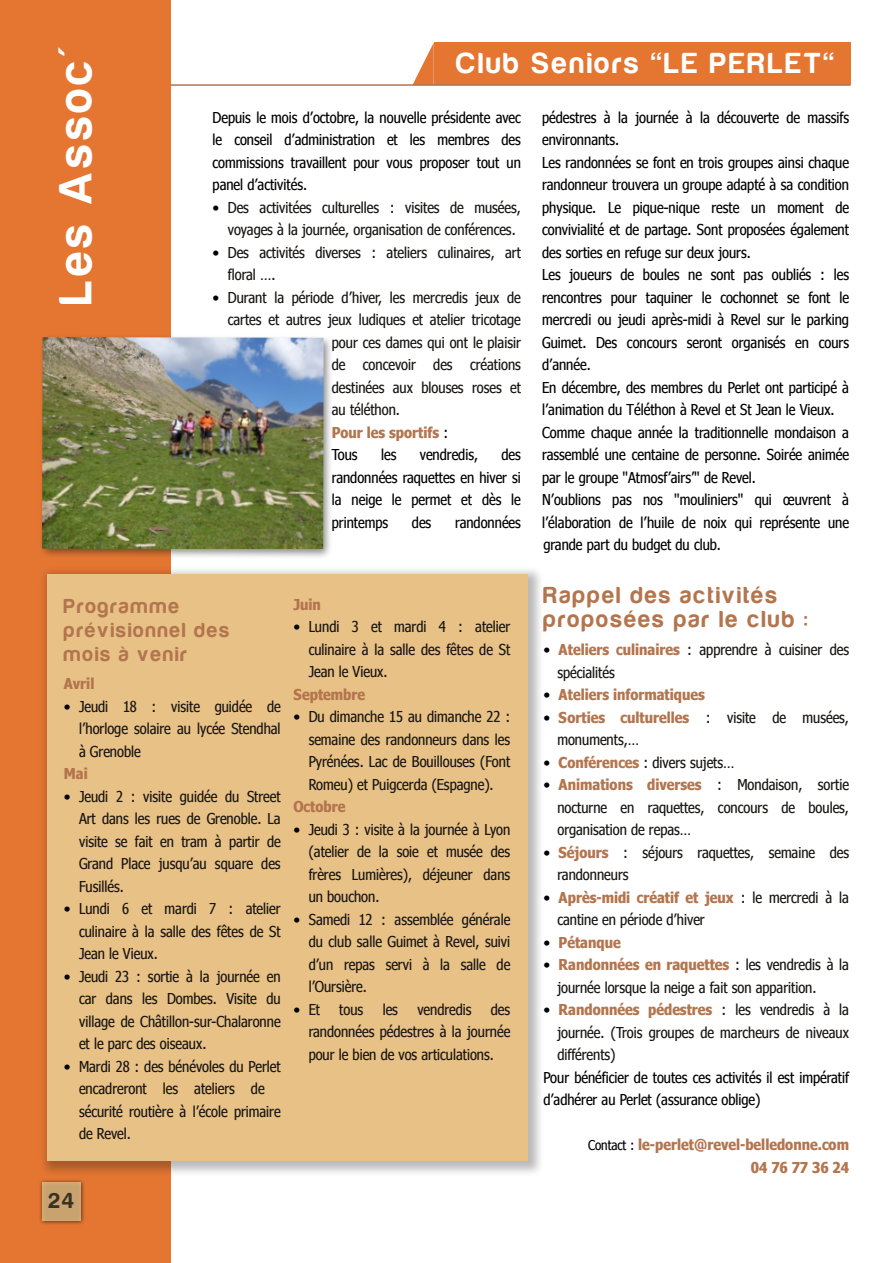
<style>
.page{position:relative;width:893px;height:1263px;background:#fff}
.page>*{position:absolute;margin:0;border:0;box-sizing:border-box;transform-origin:0 0}
.t1{font:48px "Harabara";letter-spacing:.09em;color:#fff}
.t2{font:30px "Harabara";letter-spacing:.1em;color:#fff}
.t3{font:24px/24px "Harabara";letter-spacing:.1em;color:#b3754e}
.t4{font:22.5px "Harabara";color:rgb(23 21 19/.8)}
.t5{font:21px/24px "Harabara";letter-spacing:.1em;color:#b3754e}
.t6{font:15px/22.5px "Nina";color:#171513;text-align:justify}
.t7{font:15px/22.5px "Nina";color:#000;text-align:justify}
.t8{font:700 15px/22.5px "Nina";color:#b3754e;text-align:right}
.s1{color:#000}
.s2{font-weight:400;color:#000}
.s3{font-weight:700;color:#b3754e}
.s4{font-weight:400;font-size:13.5px;color:#000}
</style>
<div class="page">
<div style="left:0;top:0;width:170px;height:1263px;background:#e47632"></div>
<img style="left:39px;top:1179px;width:46px;height:46px">
<div style="left:43px;top:1182px;width:38px;height:38px;background:#c8a370"></div>
<div style="left:434px;top:43px;width:416px;height:42px;background:#e47632"></div>
<svg style="left:413px;top:43px;width:21px;height:41px"></svg>
<hr style="left:170px;top:84px;width:680px;height:2px;background:#b3754e">
<img style="left:41px;top:334px;width:290px;height:227px">
<img style="left:42px;top:337px;width:281px;height:211px">
<img style="left:43px;top:566px;width:497px;height:612px">
<div style="left:47px;top:574px;width:480px;height:587px;background:#e8c186"></div>
<h1 class="t1" style="left:51px;top:304px;width:258px;rotate:-90deg">Les Assoc'</h1>
<h2 class="t2" style="left:456px;top:48px;width:379px">Club Seniors "LE PERLET"</h2>
<p class="t7" style="left:213px;top:106px;width:310px">Depuis le mois d’octobre, la nouvelle présidente avec le conseil d’administration et les membres des commissions travaillent pour vous proposer tout un panel d’activités.</p>
<p class="t6" style="left:228px;top:196px;width:295px;text-indent:-15px"><span class="s1">•</span> Des activitées culturelles : visites de musées, voyages à la journée, organisation de conférences.</p>
<p class="t6" style="left:228px;top:241px;width:294px;text-indent:-15px"><span class="s1">•</span> Des activités diverses : ateliers culinaires, art floral ….</p>
<p class="t6" style="left:213px;top:286px;width:310px"><span class="s1">•</span> Durant la période d’hiver, les mercredis jeux de</p>
<p class="t6" style="left:228px;top:308px;width:295px">cartes et autres jeux ludiques et atelier tricotage</p>
<p class="t6" style="left:332px;top:331px;width:191px">pour ces dames qui ont le plaisir</p>
<p class="t6" style="left:332px;top:353px;width:190px">de concevoir des créations</p>
<p class="t6" style="left:332px;top:376px;width:190px">destinées aux blouses roses et</p>
<p class="t6" style="left:332px;top:398px;width:70px">au téléthon.</p>
<p class="t8" style="left:332px;top:421px;width:118px">Pour les sportifs <span class="s2">:</span></p>
<p class="t7" style="left:332px;top:443px;width:27px">Tous</p>
<p class="t7" style="left:381px;top:443px;width:17px">les</p>
<p class="t7" style="left:420px;top:443px;width:60px">vendredis,</p>
<p class="t7" style="left:542px;top:106px;width:308px;text-align:left">pédestres à la journée à la découverte de massifs environnants.<br>Les randonnées se font en trois groupes ainsi chaque randonneur trouvera un groupe adapté à sa condition physique. Le pique-nique reste un moment de convivialité et de partage. Sont proposées également des sorties en refuge sur deux jours.<br>Les joueurs de boules ne sont pas oubliés : les rencontres pour taquiner le cochonnet se font le mercredi ou jeudi après-midi à Revel sur le parking Guimet. Des concours seront organisés en cours d’année.<br>En décembre, des membres du Perlet ont participé à l’animation du Téléthon à Revel et St Jean le Vieux.<br>Comme chaque année la traditionnelle mondaison a rassemblé une centaine de personne. Soirée animée par le groupe "Atmosf’airs’" de Revel.<br>N’oublions pas nos "mouliniers" qui œuvrent à l’élaboration de l’huile de noix qui représente une grande part du budget du club.</p>
<h3 class="t3" style="left:543px;top:583px;width:265px">Rappel des activités proposées par le club :</h3>
<p class="t6" style="left:557px;top:638px;width:293px;text-indent:-14px"><span class="s1">•</span> <span class="s3">Ateliers culinaires</span> : apprendre à cuisiner des spécialités</p>
<p class="t8" style="left:543px;top:683px;width:163px"><span class="s2">•</span> Ateliers informatiques</p>
<p class="t6" style="left:557px;top:706px;width:293px;text-indent:-14px"><span class="s1">•</span> <span class="s3">Sorties culturelles</span> : visite de musées, monuments,…</p>
<p class="t6" style="left:543px;top:751px;width:193px"><span class="s1">•</span> <span class="s3">Conférences</span> : divers sujets…</p>
<p class="t6" style="left:557px;top:773px;width:293px;text-indent:-14px"><span class="s1">•</span> <span class="s3">Animations diverses</span> : Mondaison, sortie nocturne en raquettes, concours de boules, organisation de repas…</p>
<p class="t6" style="left:557px;top:841px;width:293px;text-indent:-14px"><span class="s1">•</span> <span class="s3">Séjours</span> : séjours raquettes, semaine des randonneurs</p>
<p class="t6" style="left:557px;top:886px;width:293px;text-indent:-14px"><span class="s1">•</span> <span class="s3">Après-midi créatif et jeux</span> : le mercredi à la cantine en période d’hiver</p>
<p class="t8" style="left:543px;top:931px;width:79px"><span class="s2">•</span> Pétanque</p>
<p class="t6" style="left:557px;top:953px;width:293px;text-indent:-14px"><span class="s1">•</span> <span class="s3">Randonnées en raquettes</span> : les vendredis à la journée lorsque la neige a fait son apparition.</p>
<p class="t6" style="left:557px;top:998px;width:293px;text-indent:-14px"><span class="s1">•</span> <span class="s3">Randonnées pédestres</span> : les vendredis à la journée. (Trois groupes de marcheurs de niveaux différents)</p>
<p class="t7" style="left:543px;top:1066px;width:307px">Pour bénéficier de toutes ces activités il est impératif d’adhérer au Perlet (assurance oblige)</p>
<p class="t8" style="left:588px;top:1133px;width:263px"><span class="s4">Contact :</span> le-perlet@revel-belledonne.com<br>04 76 77 36 24</p>
<p class="t7" style="left:332px;top:443px;width:191px;text-indent:170px">des randonnées raquettes en hiver si la neige le permet et dès le printemps</p>
<p class="t7" style="left:412px;top:511px;width:21px">des</p>
<p class="t7" style="left:455px;top:511px;width:67px">randonnées</p>
<p class="t8" style="left:293px;top:592px;width:29px">Juin</p>
<p class="t6" style="left:309px;top:615px;width:203px;text-indent:-15px"><span class="s1">•</span> Lundi 3 et mardi 4 : atelier culinaire à la salle des fêtes de St Jean le Vieux.</p>
<p class="t8" style="left:293px;top:682px;width:73px">Septembre</p>
<p class="t6" style="left:309px;top:705px;width:203px;text-indent:-15px"><span class="s1">•</span> Du dimanche 15 au dimanche 22 : semaine des randonneurs dans les Pyrénées. Lac de Bouillouses (Font Romeu) et Puigcerda (Espagne).</p>
<p class="t8" style="left:293px;top:795px;width:54px">Octobre</p>
<p class="t6" style="left:309px;top:817px;width:203px;text-indent:-15px"><span class="s1">•</span> Jeudi 3 : visite à la journée à Lyon (atelier de la soie et musée des frères Lumières), déjeuner dans un bouchon.</p>
<p class="t6" style="left:309px;top:907px;width:203px;text-indent:-15px"><span class="s1">•</span> Samedi 12 : assemblée générale du club salle Guimet à Revel, suivi d’un repas servi à la salle de l’Oursière.</p>
<p class="t6" style="left:293px;top:997px;width:28px"><span class="s1">•</span> Et</p>
<p class="t6" style="left:339px;top:997px;width:25px">tous</p>
<p class="t6" style="left:383px;top:997px;width:17px">les</p>
<p class="t6" style="left:417px;top:997px;width:56px">vendredis</p>
<h3 class="t5" style="left:64px;top:594px;width:167px">Programme prévisionnel des mois à venir</h3>
<p class="t8" style="left:64px;top:672px;width:32px">Avril</p>
<p class="t6" style="left:79px;top:695px;width:203px;text-indent:-15px"><span class="s1">•</span> Jeudi 18 : visite guidée de l’horloge solaire au lycée Stendhal à Grenoble</p>
<p class="t8" style="left:64px;top:762px;width:25px">Mai</p>
<p class="t6" style="left:79px;top:785px;width:203px;text-indent:-15px"><span class="s1">•</span> Jeudi 2 : visite guidée du Street Art dans les rues de Grenoble. La visite se fait en tram à partir de Grand Place jusqu’au square des Fusillés.</p>
<p class="t6" style="left:79px;top:897px;width:203px;text-indent:-15px"><span class="s1">•</span> Lundi 6 et mardi 7 : atelier culinaire à la salle des fêtes de St Jean le Vieux.</p>
<p class="t6" style="left:79px;top:965px;width:203px;text-indent:-15px"><span class="s1">•</span> Jeudi 23 : sortie à la journée en car dans les Dombes. Visite du village de Châtillon-sur-Chalaronne et le parc des oiseaux.</p>
<p class="t6" style="left:79px;top:1055px;width:203px;text-align:left;text-indent:-15px"><span class="s1">•</span> Mardi 28 : des bénévoles du Perlet encadreront les ateliers de sécurité routière à l’école primaire de Revel.</p>
<p class="t6" style="left:309px;top:997px;width:203px;text-indent:182px">des randonnées pédestres à la journée pour le bien de vos articulations.</p>
<h3 class="t4" style="left:49px;top:1189px;width:27px">24</h3>
</div>
